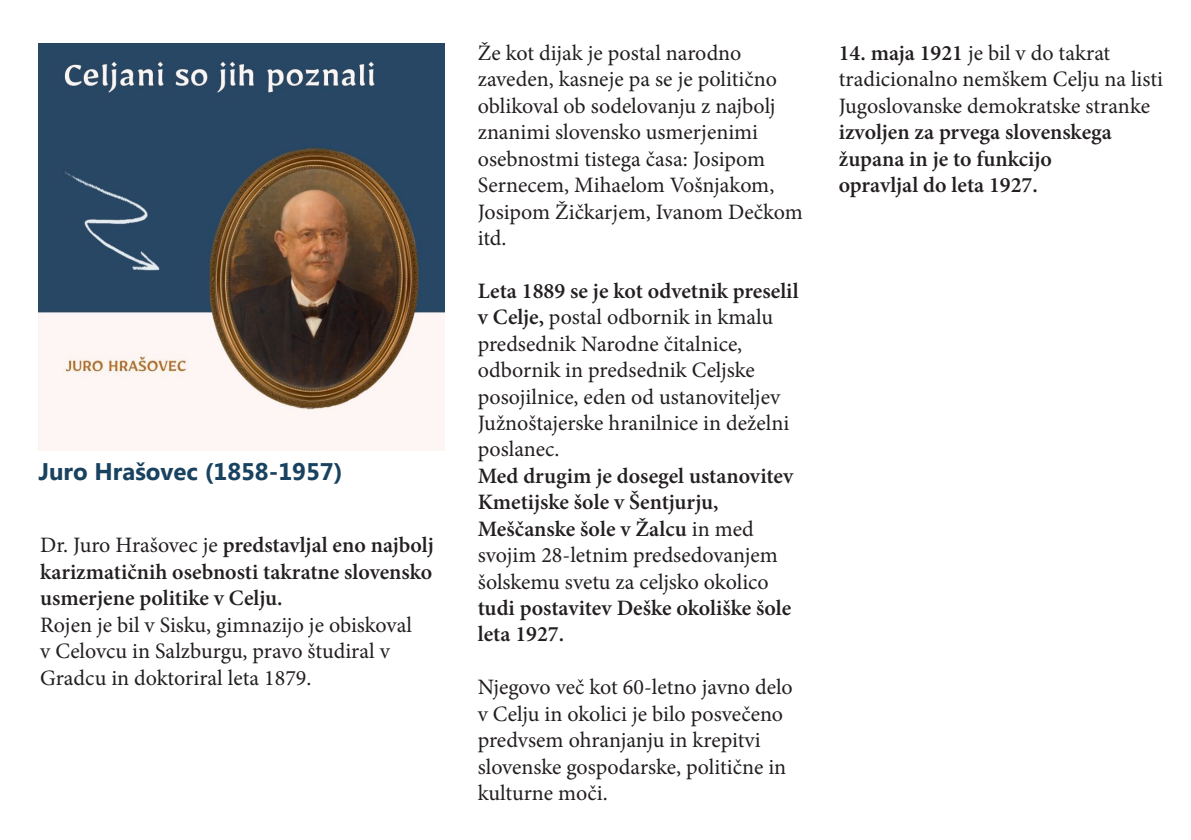
<style>
.page{position:relative;width:1191px;height:840px;background:#fff}
.page>*{position:absolute;margin:0;border:0;box-sizing:border-box;transform-origin:0 0}
.t1{font:700 24px "Myanmar Text";color:#194260}
.t2{font:22px/26.4px "Minion Pro";color:#231f20}
.t3{font:600 22px/26.4px "Minion Pro";color:#231f20}
.s1{font-weight:400}
.s2{font-weight:600}
</style>
<div class="page">
<img style="left:38px;top:44px;width:406px;height:406px">
<p class="t1" style="left:38px;top:457px;width:306px">Juro Hrašovec (1858-1957)</p>
<p class="t3" style="left:40px;top:531px;width:395px;text-align:justify"><span class="s1">Dr. Juro Hrašovec je</span> predstavljal eno najbolj karizmatičnih osebnosti takratne slovensko usmerjene politike v Celju.</p>
<p class="t2" style="left:40px;top:611px;width:373px">Rojen je bil v Sisku, gimnazijo je obiskoval v Celovcu in Salzburgu, pravo študiral v<br>Gradcu in doktoriral leta 1879.</p>
<p class="t2" style="left:478px;top:40px;width:326px">Že kot dijak je postal narodno zaveden, kasneje pa se je politično oblikoval ob sodelovanju z najbolj znanimi slovensko usmerjenimi osebnostmi tistega časa: Josipom<br>Sernecem, Mihaelom Vošnjakom,<br>Josipom Žičkarjem, Ivanom Dečkom itd.</p>
<p class="t2" style="left:478px;top:277px;width:322px"><span class="s2">Leta 1889 se je kot odvetnik preselil v Celje,</span> postal odbornik in kmalu predsednik Narodne čitalnice, odbornik in predsednik Celjske posojilnice, eden od ustanoviteljev<br>Južnoštajerske hranilnice in deželni poslanec.</p>
<p class="t3" style="left:478px;top:462px;width:317px">Med drugim je dosegel ustanovitev<br>Kmetijske šole v Šentjurju,<br>Meščanske šole v Žalcu <span class="s1">in med svojim 28-letnim predsedovanjem šolskemu svetu za celjsko okolico </span>tudi postavitev Deške okoliške šole leta 1927.</p>
<p class="t2" style="left:478px;top:673px;width:316px">Njegovo več kot 60-letno javno delo v Celju in okolici je bilo posvečeno predvsem ohranjanju in krepitvi</p>
<p class="t2" style="left:478px;top:753px;width:310px">slovenske gospodarske, politične in kulturne moči.</p>
<p class="t2" style="left:838px;top:40px;width:326px"><span class="s2">14. maja 1921</span> je bil v do takrat tradicionalno nemškem Celju na listi<br>Jugoslovanske demokratske stranke <span class="s2">izvoljen za prvega slovenskega župana in je to funkcijo</span></p>
<p class="t3" style="left:838px;top:172px;width:201px">opravljal do leta 1927.</p>
</div>
